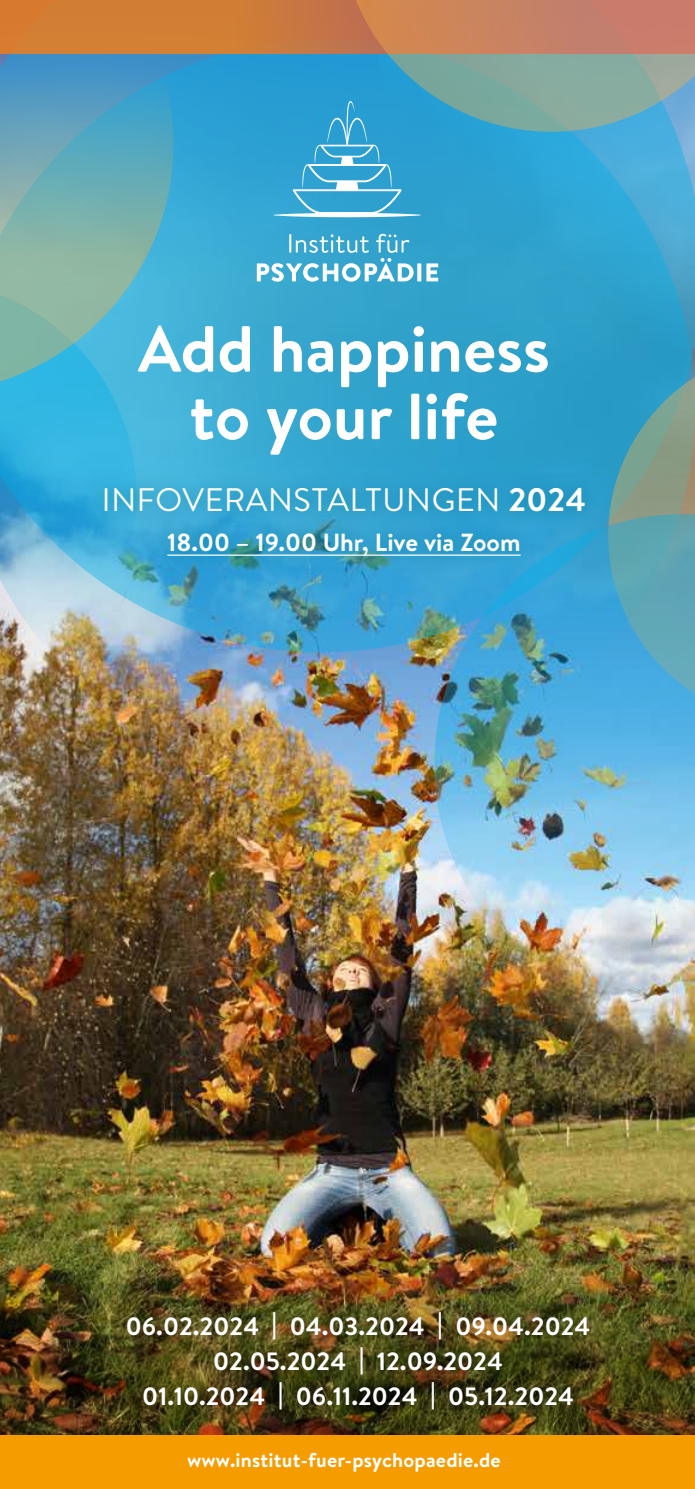
<style>
.page{position:relative;width:695px;height:1489px;background:#fff}
.page>*{position:absolute;margin:0;border:0;box-sizing:border-box;transform-origin:0 0}
.t1{font:700 65px/67.5px "Brandon Text";color:#fff;text-align:center}
.t2{font:32.5px "Brandon Text";letter-spacing:.02em;color:#fff}
.t3{font:700 25px/35px "Brandon Text";color:#fff;text-align:center}
.t4{font:700 24.75px "Brandon Text";color:#fff}
.t5{font:700 20px "Brandon Text";letter-spacing:.01em;color:#fff}
.s1{font-weight:700}
.s2{font-weight:900;font-size:27.5px}
</style>
<div class="page">
<img style="left:0;top:776px;width:694px;height:446px">
<img style="left:0;top:1222px;width:694px;height:213px">
<img style="left:0;top:53px;width:694px;height:723px">
<div style="left:0;top:1435px;width:694px;height:53px;background:#f59c00"></div>
<img style="left:0;top:393px;width:136px;height:316px">
<svg style="left:173px;top:0;width:167px;height:53px;fill:#ce7c39"></svg>
<svg style="left:608px;top:347px;width:86px;height:167px"></svg>
<svg style="left:340px;top:0;width:354px;height:132px"></svg>
<div style="left:112px;top:1298px;width:491px;height:124px;background:#000;opacity:.75"></div>
<svg style="left:0;top:0;width:173px;height:393px"></svg>
<img style="left:434px;top:514px;width:260px;height:499px">
<div style="left:89px;top:471px;width:510px;height:100px;background:#007a96;opacity:.75"></div>
<hr style="left:167px;top:554px;width:353px;height:1px;background:#fff">
<svg style="left:417px;top:263px;width:4px;height:18px"></svg>
<svg style="left:426px;top:263px;width:12px;height:18px"></svg>
<svg style="left:274px;top:100px;width:146px;height:117px"></svg>
<svg style="left:257px;top:234px;width:156px;height:48px"></svg>
<h1 class="t1" style="left:138px;top:314px;width:413px">Add happiness to your life</h1>
<h2 class="t2" style="left:102px;top:477px;width:485px">INFOVERANSTALTUNGEN <span class="s1">2024</span></h2>
<p class="t4" style="left:167px;top:525px;width:355px">18.00 – 19.00 Uhr, Live via Zoom</p>
<p class="t3" style="left:126px;top:1308px;width:466px">06.02.2024 <span class="s2">|</span> 04.03.2024 <span class="s2">|</span> 09.04.2024<br>02.05.2024 <span class="s2">|</span> 12.09.2024<br>01.10.2024 <span class="s2">|</span> 06.11.2024 <span class="s2">|</span> 05.12.2024</p>
<p class="t5" style="left:187px;top:1445px;width:315px">www.institut-fuer-psychopaedie.de</p>
</div>
